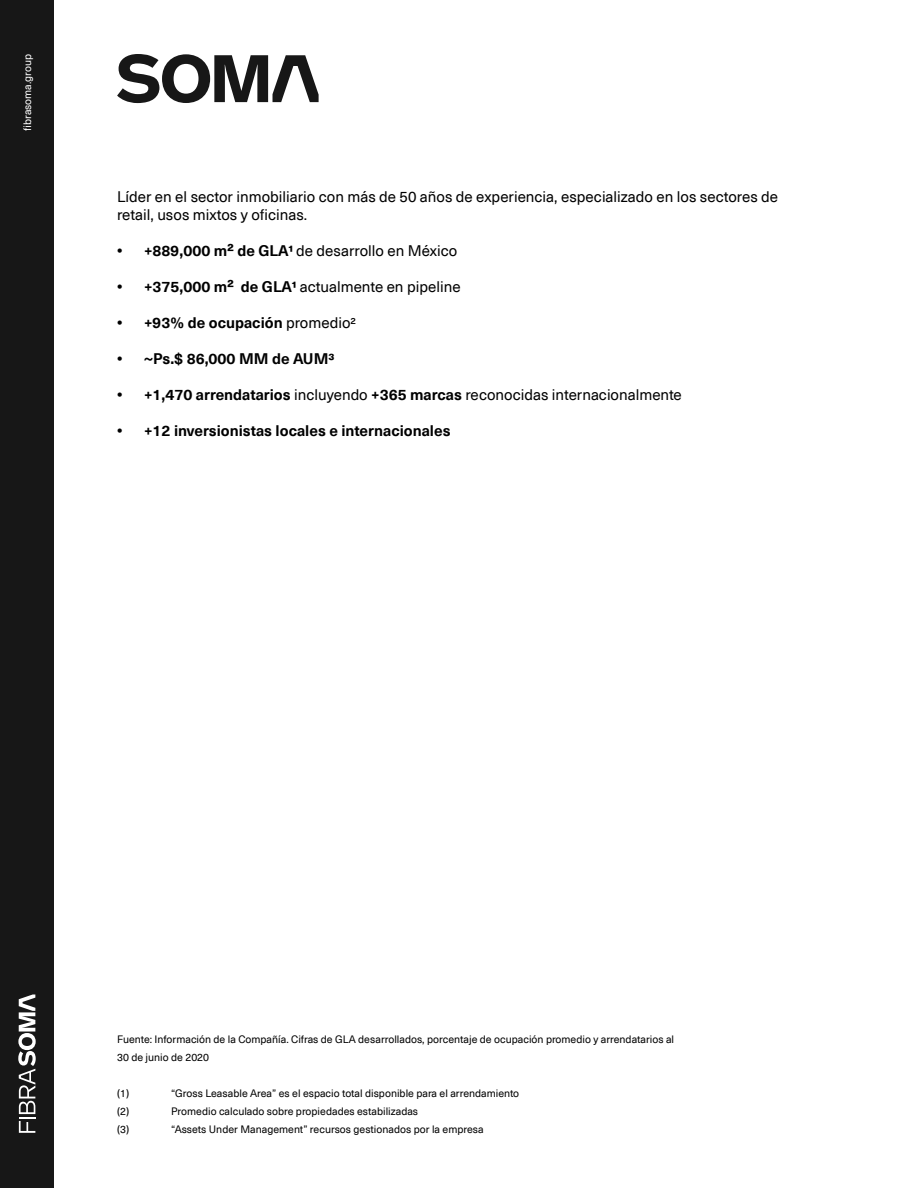
<style>
.page{position:relative;width:918px;height:1188px;background:#fff}
.page>*{position:absolute;margin:0;border:0;box-sizing:border-box;transform-origin:0 0}
.t1{font:15px/18px "Neue Haas Unica Pro";color:#000}
.t2{font:700 15px "Neue Haas Unica Pro";color:#000}
.t3{font:10.5px/18px "Neue Haas Unica Pro";color:#000}
.t4{font:10.5px "Neue Haas Unica Pro";color:#fff}
.s1{font-weight:700}
.s2{font-weight:400}
</style>
<div class="page">
<svg style="left:117px;top:54px;width:202px;height:50px"></svg>
<div style="left:0;top:0;width:54px;height:1188px;background:#171717"></div>
<svg style="left:18px;top:994px;width:18px;height:139px"></svg>
<p class="t4" style="left:21px;top:131px;width:78px;rotate:-90deg">fibrasoma.group</p>
<h1 class="t1" style="left:117px;top:188px;width:662px">Líder en el sector inmobiliario con más de 50 años de experiencia, especializado en los sectores de retail, usos mixtos y oficinas.</h1>
<h1 class="t1" style="left:117px;top:242px;width:342px"><span class="s1">• +889,000 m² de GLA1</span> de desarrollo en México</h1>
<h1 class="t1" style="left:117px;top:278px;width:345px"><span class="s1">• +375,000 m² de GLA1</span> actualmente en pipeline</h1>
<h1 class="t2" style="left:117px;top:314px;width:240px">• +93% de ocupación <span class="s2">promedio2</span></h1>
<h1 class="t2" style="left:117px;top:350px;width:219px">• ~Ps.$ 86,000 MM de AUM3</h1>
<h1 class="t1" style="left:117px;top:386px;width:566px"><span class="s1">• +1,470 arrendatarios</span> incluyendo <span class="s1">+365 marcas</span> reconocidas internacionalmente</h1>
<h1 class="t2" style="left:117px;top:422px;width:335px">• +12 inversionistas locales e internacionales</h1>
<p class="t3" style="left:117px;top:1030px;width:559px">Fuente: Información de la Compañía. Cifras de GLA desarrollados, porcentaje de ocupación promedio y arrendatarios al<br>30 de junio de 2020</p>
<p class="t3" style="left:117px;top:1084px;width:14px">(1)</p>
<p class="t3" style="left:171px;top:1084px;width:350px">“Gross Leasable Area” es el espacio total disponible para el arrendamiento</p>
<p class="t3" style="left:117px;top:1102px;width:14px">(2)</p>
<p class="t3" style="left:171px;top:1102px;width:249px">Promedio calculado sobre propiedades estabilizadas</p>
<p class="t3" style="left:117px;top:1120px;width:14px">(3)</p>
<p class="t3" style="left:171px;top:1120px;width:314px">“Assets Under Management” recursos gestionados por la empresa</p>
</div>
